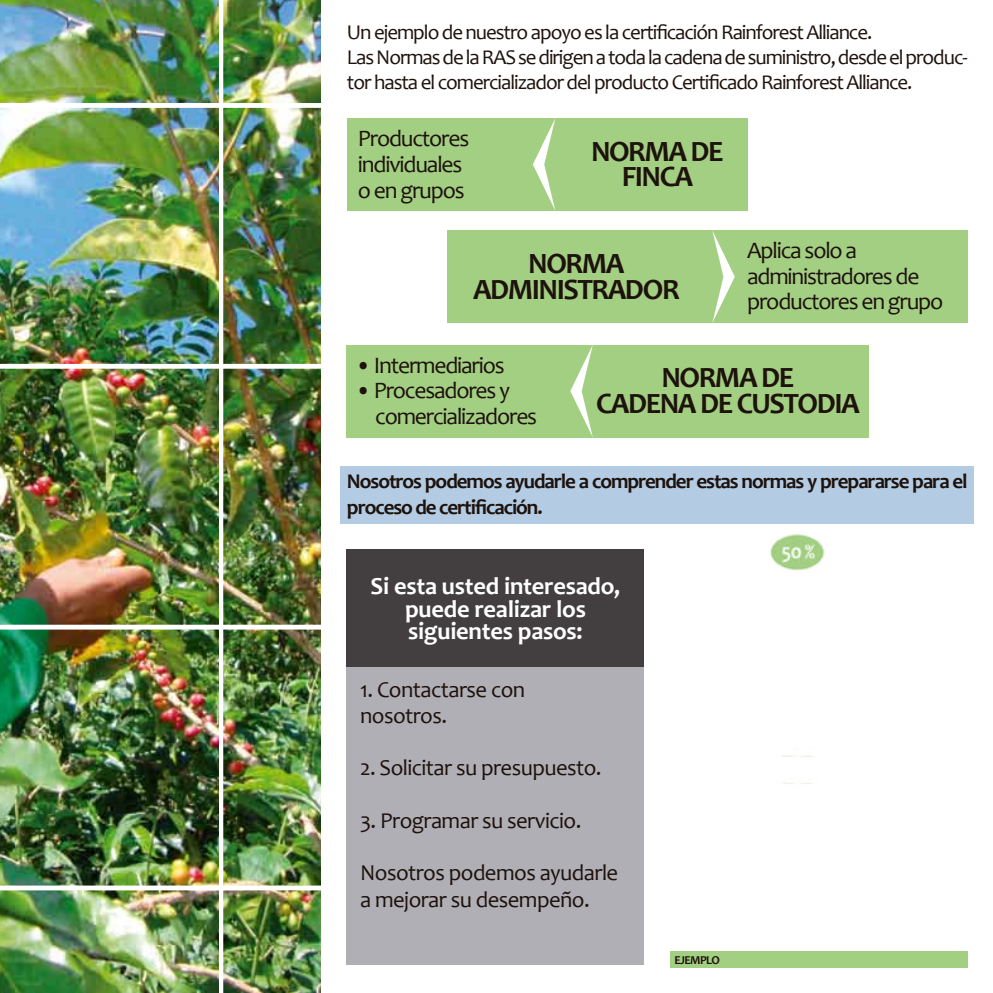
<style>
.page{position:relative;width:993px;height:993px;background:#fff}
.page>*{position:absolute;margin:0;border:0;box-sizing:border-box;transform-origin:0 0}
.t1{font:700 29.57px/25.6px "Candara";letter-spacing:-.05em;color:#1e120d;text-align:center}
.t2{font:700 24.5px/22.6px "Candara";letter-spacing:-.01em;color:#fff;text-align:center}
.t3{font:23.62px/25.6px "Candara";letter-spacing:-.05em;color:#1e120d}
.t4{font:22.75px/26.2px "Candara";letter-spacing:-.025em;color:#1e120d}
.t5{font:21px/25.2px "Candara";letter-spacing:-.05em;color:#1e120d}
.t6{font:700 21px/25.2px "Candara";letter-spacing:-.05em;color:#1e120d}
.t7{font:700 12.08px "Candara";letter-spacing:-.05em;color:#1e120d}
</style>
<div class="page">
<div style="left:340px;top:466px;width:633px;height:57px;background:#b3cce3"></div>
<img style="left:0;top:0;width:464px;height:992px">
<div style="left:347px;top:118px;width:399px;height:93px;background:#a3cf83"></div>
<svg style="left:533px;top:119px;width:22px;height:91px"></svg>
<div style="left:447px;top:230px;width:519px;height:93px;background:#a3cf83"></div>
<svg style="left:712px;top:231px;width:22px;height:92px"></svg>
<div style="left:347px;top:344px;width:521px;height:93px;background:#a3cf83"></div>
<svg style="left:570px;top:344px;width:22px;height:92px"></svg>
<div style="left:346px;top:548px;width:297px;height:415px;background:#b0afb5"></div>
<div style="left:346px;top:548px;width:297px;height:118px;background:#433f40"></div>
<img style="left:636px;top:485px;width:338px;height:483px">
<p class="t5" style="left:347px;top:19px;width:622px">Un ejemplo de nuestro apoyo es la certificación Rainforest Alliance.<br>Las Normas de la RAS se dirigen a toda la cadena de suministro, desde el produc&shy;tor hasta el comercializador del producto Certificado Rainforest Alliance.</p>
<p class="t3" style="left:358px;top:125px;width:113px">Productores individuales o en grupos</p>
<h1 class="t1" style="left:590px;top:138px;width:134px">NORMA DE<br>FINCA</h1>
<h1 class="t1" style="left:473px;top:250px;width:208px">NORMA<br>ADMINISTRADOR</h1>
<p class="t3" style="left:746px;top:237px;width:198px">Aplica solo a administradores de productores en grupo</p>
<p class="t3" style="left:355px;top:352px;width:151px">• Intermediarios</p>
<p class="t3" style="left:375px;top:377px;width:163px;text-indent:-20px">• Procesadores y comercializadores</p>
<h1 class="t1" style="left:596px;top:364px;width:265px">NORMA DE<br>CADENA DE CUSTODIA</h1>
<p class="t6" style="left:347px;top:468px;width:622px">Nosotros podemos ayudarle a comprender estas normas y prepararse para el proceso de certificación.</p>
<p class="t2" style="left:370px;top:574px;width:251px">Si esta usted interesado, puede realizar los siguientes pasos:</p>
<p class="t4" style="left:360px;top:675px;width:166px">1. Contactarse con nosotros.</p>
<p class="t4" style="left:360px;top:754px;width:243px">2. Solicitar su presupuesto.</p>
<p class="t4" style="left:360px;top:806px;width:223px">3. Programar su servicio.</p>
<p class="t4" style="left:360px;top:859px;width:259px">Nosotros podemos ayudarle a mejorar su desempeño.</p>
<p class="t7" style="left:674px;top:951px;width:47px">EJEMPLO</p>
</div>
